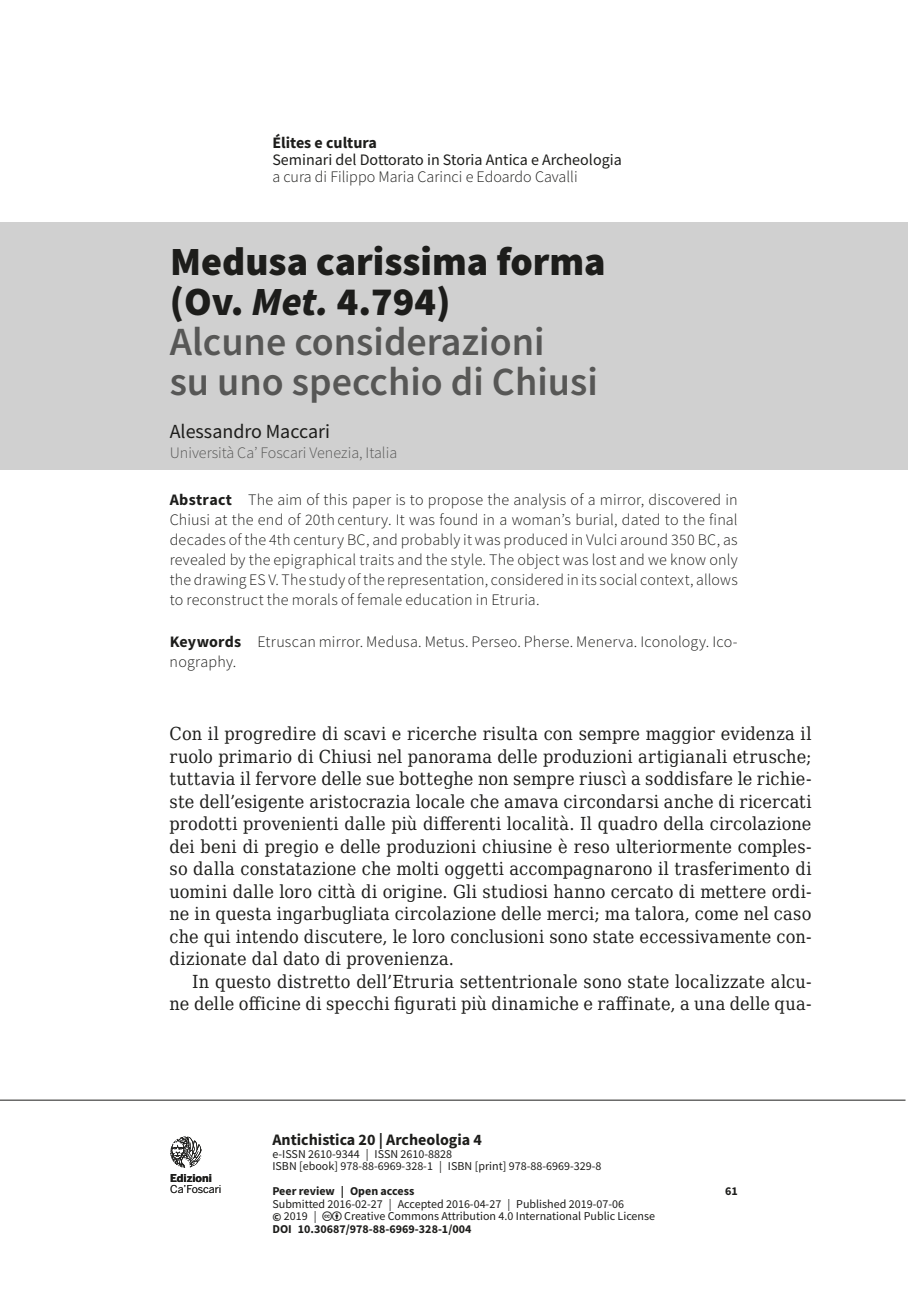
<style>
.page{position:relative;width:908px;height:1304px;background:#fff}
.page>*{position:absolute;margin:0;border:0;box-sizing:border-box;transform-origin:0 0}
.t1{font:600 40px/40px "Source Sans Pro";color:#575756}
.t2{font:20px "Source Sans Pro";color:#1d1d1b}
.t3{font:18px/22.4px "DejaVu Serif Condensed";letter-spacing:.015em;color:#1d1d1b;text-align:justify}
.t4{font:300 16px/20px "Source Sans Pro";letter-spacing:.01em;color:#1d1d1b;text-align:justify}
.t5{font:16px "Source Sans Pro";color:#1d1d1b}
.t6{font:700 16px "Source Sans Pro";color:#1d1d1b}
.t7{font:300 16px "Source Sans Pro";color:#575756}
.t8{font:12px/12.4px "Source Sans Pro";color:#1d1d1b}
.t9{font:700 12px "Source Sans Pro";color:#1d1d1b}
.t10{font:10.8px "Benton Sans";letter-spacing:-.01em;color:#1d1d1b}
.t11{font:700 10.8px "Benton Sans";color:#1d1d1b}
.s1{font-weight:900;color:#1d1d1b}
.s2{font-weight:900;font-style:italic;color:#1d1d1b}
.s3{font-weight:700}
</style>
<div class="page">
<hr style="left:0;top:1100px;width:905px;height:1px;background:#1d1d1b">
<svg style="left:170px;top:1136px;width:31px;height:32px"></svg>
<div style="left:0;top:223px;width:907px;height:247px;background:#d0d0d0"></div>
<p class="t6" style="left:272px;top:132px;width:106px">Élites e cultura</p>
<p class="t5" style="left:272px;top:150px;width:351px">Seminari del Dottorato in Storia Antica e Archeologia</p>
<p class="t4" style="left:272px;top:167px;width:306px">a cura di Filippo Maria Carinci e Edoardo Cavalli</p>
<h1 class="t1" style="left:170px;top:242px;width:437px"><span class="s1">Medusa carissima forma (Ov.</span> <span class="s2">Met.</span> <span class="s1">4.794)<br></span>Alcune considerazioni<br>su uno specchio di Chiusi</h1>
<p class="t2" style="left:170px;top:419px;width:162px">Alessandro Maccari</p>
<p class="t7" style="left:170px;top:443px;width:229px">Università Ca’ Foscari Venezia, Italia</p>
<p class="t4" style="left:170px;top:489px;width:569px"><span class="s3">Abstract</span> The aim of this paper is to propose the analysis of a mirror, discovered in Chiusi at the end of 20th century. It was found in a woman’s burial, dated to the final decades of the 4th century BC, and probably it was produced in Vulci around 350 BC, as revealed by the epigraphical traits and the style. The object was lost and we know only the drawing ES V. The study of the representation, considered in its social context, allows to reconstruct the morals of female education in Etruria.</p>
<p class="t4" style="left:169px;top:632px;width:569px"><span class="s3">Keywords</span> Etruscan mirror. Medusa. Metus. Perseo. Pherse. Menerva. Iconology. Ico&shy;nography.</p>
<p class="t3" style="left:169px;top:722px;width:643px">Con il progredire di scavi e ricerche risulta con sempre maggior evidenza il ruolo primario di Chiusi nel panorama delle produzioni artigianali etrusche; tuttavia il fervore delle sue botteghe non sempre riuscì a soddisfare le richie&shy;ste dell’esigente aristocrazia locale che amava circondarsi anche di ricercati prodotti provenienti dalle più differenti località. Il quadro della circolazione dei beni di pregio e delle produzioni chiusine è reso ulteriormente comples&shy;so dalla constatazione che molti oggetti accompagnarono il trasferimento di uomini dalle loro città di origine. Gli studiosi hanno cercato di mettere ordi&shy;ne in questa ingarbugliata circolazione delle merci; ma talora, come nel caso che qui intendo discutere, le loro conclusioni sono state eccessivamente con&shy;dizionate dal dato di provenienza.</p>
<p class="t3" style="left:169px;top:970px;width:643px;text-align:right">In questo distretto dell’Etruria settentrionale sono state localizzate alcu&shy;ne delle officine di specchi figurati più dinamiche e raffinate, a una delle qua-</p>
<p class="t11" style="left:170px;top:1171px;width:43px">Edizioni</p>
<p class="t10" style="left:170px;top:1183px;width:53px">Ca’Foscari</p>
<p class="t6" style="left:272px;top:1129px;width:211px">Antichistica 20 | Archeologia 4</p>
<p class="t8" style="left:272px;top:1147px;width:330px">e-ISSN 2610-9344 | ISSN 2610-8828<br>ISBN [ebook] 978-88-6969-328-1 | ISBN [print] 978-88-6969-329-8</p>
<p class="t9" style="left:272px;top:1183px;width:143px">Peer review | Open access</p>
<p class="t9" style="left:724px;top:1183px;width:14px">61</p>
<p class="t8" style="left:272px;top:1197px;width:353px">Submitted 2016-02-27 | Accepted 2016-04-27 | Published 2019-07-06 <span class="s3">©</span> 2019 |</p>
<p class="t8" style="left:344px;top:1210px;width:312px">Creative Commons Attribution 4.0 International Public License</p>
<p class="t9" style="left:272px;top:1220px;width:200px">DOI 10.30687/978-88-6969-328-1/004</p>
</div>
